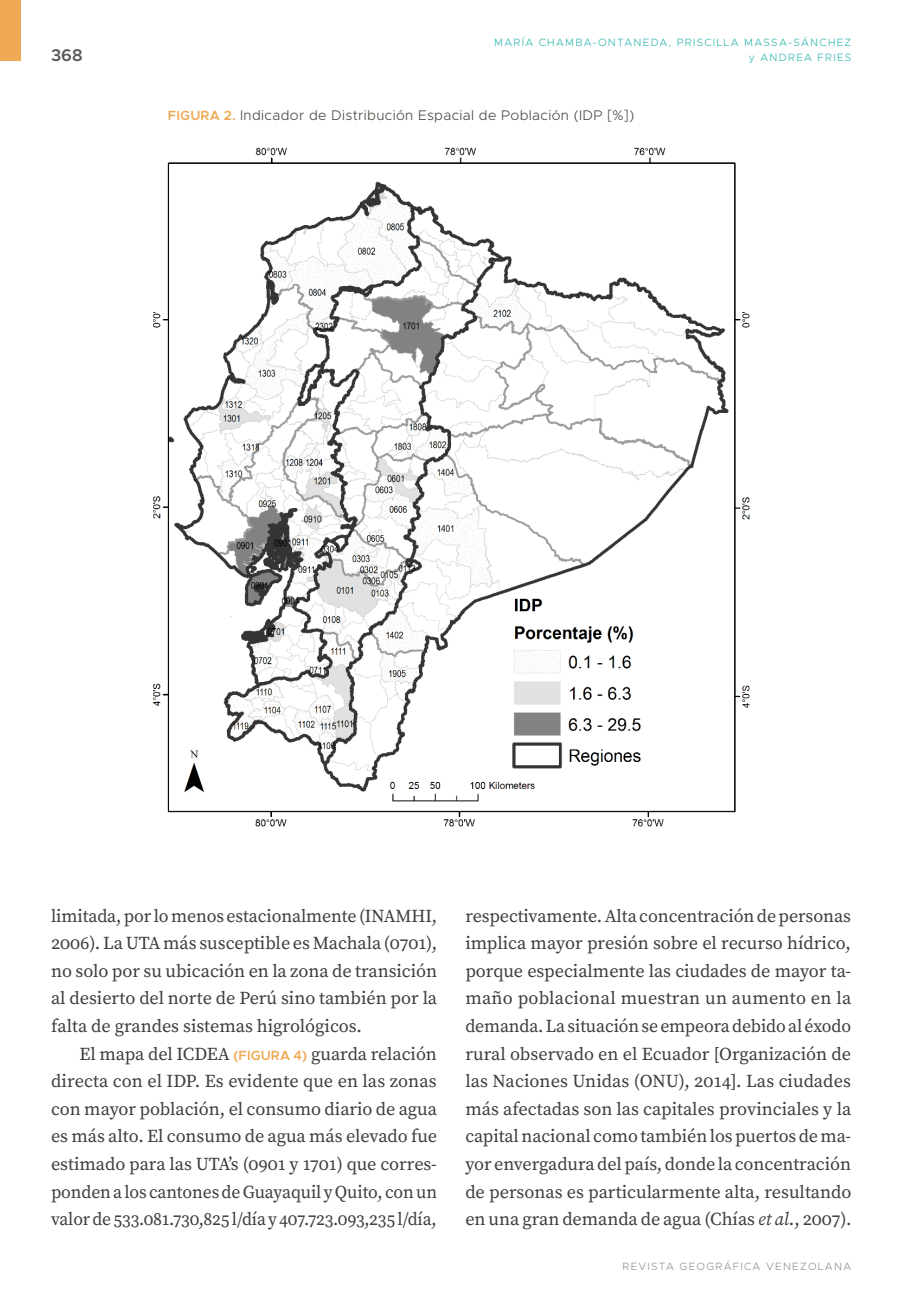
<style>
.page{position:relative;width:908px;height:1304px;background:#fff}
.page>*{position:absolute;margin:0;border:0;box-sizing:border-box;transform-origin:0 0}
.t1{font:18.2px/27.6px "Source Serif Pro";color:#3e3e3f;text-align:justify}
.t2{font:600 17px "Metropolis";color:#57585a}
.t3{font:300 14px "Metropolis";letter-spacing:.025em;color:#474841}
.t4{font:300 10.6px "Metropolis";letter-spacing:.12em;color:#2fb6b0}
.t5{font:300 10.6px "Metropolis";letter-spacing:.12em;color:#929086}
.s1{font-weight:600;font-size:13.4px;color:#efa954}
.s2{font-family:"Metropolis";font-weight:600;font-size:13.4px;color:#efa954}
.s3{font-style:italic}
</style>
<div class="page">
<div style="left:0;top:0;width:21px;height:61px;background:#efa954"></div>
<img style="left:153px;top:147px;width:595px;height:680px">
<p class="t4" style="left:494px;top:36px;width:358px">MARÍA CHAMBA-ONTANEDA, PRISCILLA MASSA-SÁNCHEZ</p>
<p class="t2" style="left:51px;top:44px;width:33px">368</p>
<p class="t4" style="left:748px;top:50px;width:104px">y ANDREA FRIES</p>
<p class="t3" style="left:168px;top:107px;width:467px"><span class="s1">FIGURA 2.</span> Indicador de Distribución Espacial de Población (IDP [%])</p>
<p class="t1" style="left:51px;top:902px;width:387px">limitada, por lo menos estacionalmente (INAMHI, 2006). La UTA más susceptible es Machala (0701), no solo por su ubicación en la zona de transición al desierto del norte de Perú sino también por la falta de grandes sistemas higrológicos.</p>
<p class="t1" style="left:51px;top:1040px;width:387px;text-indent:28px">El mapa del ICDEA <span class="s2">(FIGURA 4)</span> guarda relación directa con el IDP. Es evidente que en las zonas con mayor población, el consumo diario de agua es más alto. El consumo de agua más elevado fue estimado para las UTA’s (0901 y 1701) que corres&shy;ponden a los cantones de Guayaquil y Quito, con un valor de 533.081.730,825 l/día y 407.723.093,235 l/día,</p>
<p class="t1" style="left:465px;top:902px;width:387px">respectivamente. Alta concentración de personas implica mayor presión sobre el recurso hídrico, porque especialmente las ciudades de mayor ta&shy;maño poblacional muestran un aumento en la demanda. La situación se empeora debido al éxodo rural observado en el Ecuador [Organización de las Naciones Unidas (ONU), 2014]. Las ciudades más afectadas son las capitales provinciales y la capital nacional como también los puertos de ma&shy;yor envergadura del país, donde la concentración de personas es particularmente alta, resultando en una gran demanda de agua (Chías <span class="s3">et al</span>., 2007).</p>
<p class="t5" style="left:622px;top:1259px;width:230px">REVISTA GEOGRÁFICA VENEZOLANA</p>
</div>
